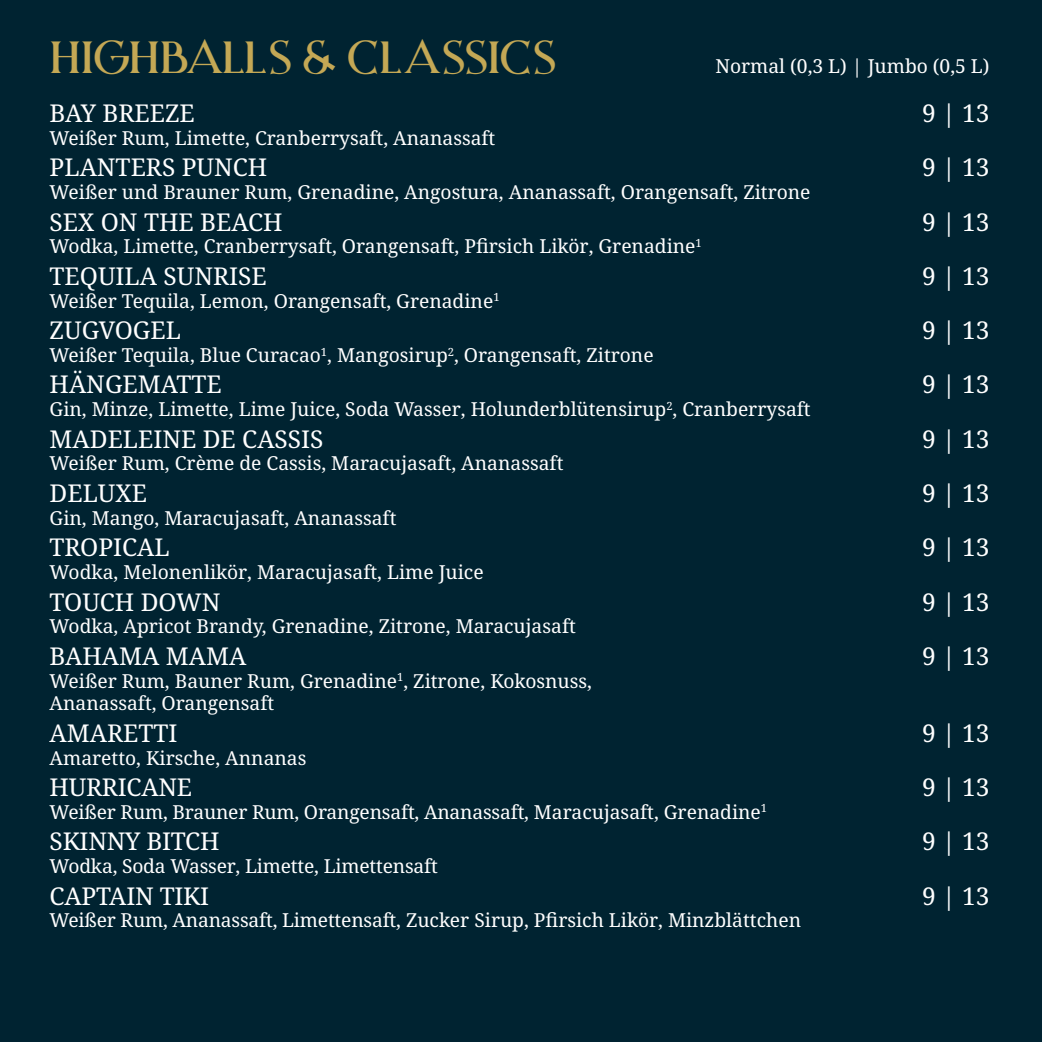
<style>
.page{position:relative;width:1042px;height:1042px;background:#002331}
.page>*{position:absolute;margin:0;border:0;box-sizing:border-box;transform-origin:0 0}
.t1{font:42px "Night Zone";letter-spacing:-.005em;color:#c4a855}
.t2{font:24.5px "Noto Serif";color:#fff}
.t3{font:19.25px/22.8px "Noto Serif";color:#fff}
</style>
<div class="page">
<h1 class="t1" style="left:50px;top:30px;width:508px">HIGHBALLS &amp; CLASSICS</h1>
<p class="t3" style="left:715px;top:55px;width:276px">Normal (0,3 L) | Jumbo (0,5 L)</p>
<p class="t2" style="left:50px;top:96px;width:147px">BAY BREEZE</p>
<p class="t2" style="left:922px;top:96px;width:69px">9 | 13</p>
<p class="t3" style="left:50px;top:127px;width:447px">Weißer Rum, Limette, Cranberrysaft, Ananassaft</p>
<p class="t2" style="left:50px;top:151px;width:219px">PLANTERS PUNCH</p>
<p class="t2" style="left:922px;top:151px;width:69px">9 | 13</p>
<p class="t3" style="left:50px;top:181px;width:762px">Weißer und Brauner Rum, Grenadine, Angostura, Ananassaft, Orangensaft, Zitrone</p>
<p class="t2" style="left:50px;top:205px;width:234px">SEX ON THE BEACH</p>
<p class="t2" style="left:922px;top:205px;width:69px">9 | 13</p>
<p class="t3" style="left:50px;top:236px;width:654px">Wodka, Limette, Cranberrysaft, Orangensaft, Pfirsich Likör, Grenadine<sup>1</sup></p>
<p class="t2" style="left:50px;top:259px;width:219px">TEQUILA SUNRISE</p>
<p class="t2" style="left:922px;top:259px;width:69px">9 | 13</p>
<p class="t3" style="left:50px;top:290px;width:451px">Weißer Tequila, Lemon, Orangensaft, Grenadine<sup>1</sup></p>
<p class="t2" style="left:50px;top:313px;width:133px">ZUGVOGEL</p>
<p class="t2" style="left:922px;top:313px;width:69px">9 | 13</p>
<p class="t3" style="left:50px;top:344px;width:605px">Weißer Tequila, Blue Curacao<sup>1</sup>, Mangosirup<sup>2</sup>, Orangensaft, Zitrone</p>
<p class="t2" style="left:50px;top:368px;width:174px">HÄNGEMATTE</p>
<p class="t2" style="left:922px;top:368px;width:69px">9 | 13</p>
<p class="t3" style="left:50px;top:398px;width:762px">Gin, Minze, Limette, Lime Juice, Soda Wasser, Holunderblütensirup<sup>2</sup>, Cranberrysaft</p>
<p class="t2" style="left:50px;top:422px;width:275px">MADELEINE DE CASSIS</p>
<p class="t2" style="left:922px;top:422px;width:69px">9 | 13</p>
<p class="t3" style="left:50px;top:453px;width:515px">Weißer Rum, Crème de Cassis, Maracujasaft, Ananassaft</p>
<p class="t2" style="left:50px;top:476px;width:99px">DELUXE</p>
<p class="t2" style="left:922px;top:476px;width:69px">9 | 13</p>
<p class="t3" style="left:50px;top:507px;width:348px">Gin, Mango, Maracujasaft, Ananassaft</p>
<p class="t2" style="left:50px;top:530px;width:122px">TROPICAL</p>
<p class="t2" style="left:922px;top:530px;width:69px">9 | 13</p>
<p class="t3" style="left:50px;top:561px;width:436px">Wodka, Melonenlikör, Maracujasaft, Lime Juice</p>
<p class="t2" style="left:50px;top:585px;width:172px">TOUCH DOWN</p>
<p class="t2" style="left:922px;top:585px;width:69px">9 | 13</p>
<p class="t3" style="left:50px;top:615px;width:528px">Wodka, Apricot Brandy, Grenadine, Zitrone, Maracujasaft</p>
<p class="t2" style="left:50px;top:639px;width:198px">BAHAMA MAMA</p>
<p class="t2" style="left:922px;top:639px;width:69px">9 | 13</p>
<p class="t3" style="left:50px;top:670px;width:544px">Weißer Rum, Bauner Rum, Grenadine<sup>1</sup>, Zitrone, Kokosnuss,<br>Ananassaft, Orangensaft</p>
<p class="t2" style="left:50px;top:716px;width:129px">AMARETTI</p>
<p class="t2" style="left:922px;top:716px;width:69px">9 | 13</p>
<p class="t3" style="left:50px;top:747px;width:258px">Amaretto, Kirsche, Annanas</p>
<p class="t2" style="left:50px;top:770px;width:144px">HURRICANE</p>
<p class="t2" style="left:922px;top:770px;width:69px">9 | 13</p>
<p class="t3" style="left:50px;top:801px;width:719px">Weißer Rum, Brauner Rum, Orangensaft, Ananassaft, Maracujasaft, Grenadine<sup>1</sup></p>
<p class="t2" style="left:50px;top:824px;width:171px">SKINNY BITCH</p>
<p class="t2" style="left:922px;top:824px;width:69px">9 | 13</p>
<p class="t3" style="left:50px;top:855px;width:390px">Wodka, Soda Wasser, Limette, Limettensaft</p>
<p class="t2" style="left:50px;top:879px;width:161px">CAPTAIN TIKI</p>
<p class="t2" style="left:922px;top:879px;width:69px">9 | 13</p>
<p class="t3" style="left:50px;top:909px;width:753px">Weißer Rum, Ananassaft, Limettensaft, Zucker Sirup, Pfirsich Likör, Minzblättchen</p>
</div>
